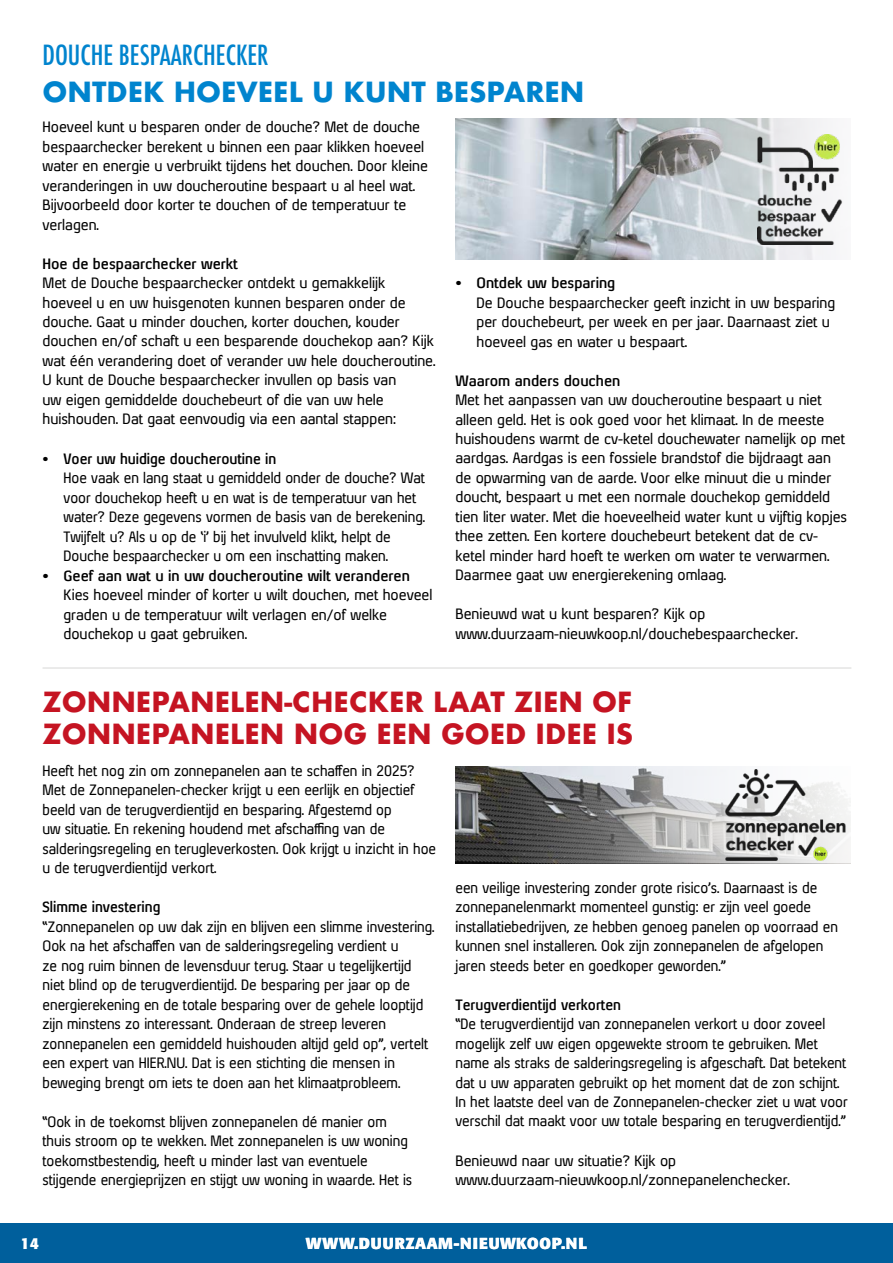
<style>
.page{position:relative;width:893px;height:1263px;background:#fff}
.page>*{position:absolute;margin:0;border:0;box-sizing:border-box;transform-origin:0 0}
.t1{font:700 27px/32.4px "Futura";color:#c51422}
.t2{font:700 27px "Futura";color:#0084ce}
.t3{font:500 condensed 27px "Futura";color:#0084ce}
.t4{font:700 15.75px "Formata";letter-spacing:.05em;color:#fff}
.t5{font:14.25px/19.5px "Xenu";color:#000;scale:.96 1}
.t6{font:14.25px/19.5px "Xenu";color:#000}
.t7{font:700 14.25px "Xenu";color:#000}
.t8{font:700 14.25px "Xenu";color:#000;scale:.96 1}
</style>
<div class="page">
<img style="left:455px;top:118px;width:380px;height:142px">
<hr style="left:43px;top:668px;width:808px;height:1px;background:#afaeac">
<img style="left:758px;top:134px;width:85px;height:111px">
<img style="left:455px;top:766px;width:44px;height:97px">
<svg style="left:499px;top:766px;width:351px;height:97px;background:#959596"></svg>
<img style="left:726px;top:769px;width:123px;height:91px">
<div style="left:0;top:1224px;width:893px;height:39px;background:#005f9c"></div>
<h1 class="t3" style="left:43px;top:38px;width:228px">DOUCHE BESPAARCHECKER</h1>
<h1 class="t2" style="left:43px;top:72px;width:543px">ONTDEK HOEVEEL U KUNT BESPAREN</h1>
<p class="t6" style="left:43px;top:117px;width:387px">Hoeveel kunt u besparen onder de douche? Met de douche bespaarchecker berekent u binnen een paar klikken hoeveel water en energie u verbruikt tijdens het douchen. Door kleine veranderingen in uw doucheroutine bespaart u al heel wat.<br>Bijvoorbeeld door korter te douchen of de temperatuur te verlagen.</p>
<p class="t7" style="left:43px;top:255px;width:197px">Hoe de bespaarchecker werkt</p>
<p class="t6" style="left:43px;top:273px;width:395px">Met de Douche bespaarchecker ontdekt u gemakkelijk hoeveel u en uw huisgenoten kunnen besparen onder de douche. Gaat u minder douchen, korter douchen, kouder douchen en/of schaft u een besparende douchekop aan? Kijk wat één verandering doet of verander uw hele doucheroutine.<br>U kunt de Douche bespaarchecker invullen op basis van<br>uw eigen gemiddelde douchebeurt of die van uw hele huishouden. Dat gaat eenvoudig via een aantal stappen:</p>
<p class="t8" style="left:43px;top:450px;width:245px">• Voer uw huidige doucheroutine in</p>
<p class="t5" style="left:64px;top:468px;width:378px">Hoe vaak en lang staat u gemiddeld onder de douche? Wat voor douchekop heeft u en wat is de temperatuur van het water? Deze gegevens vormen de basis van de berekening.<br>Twijfelt u? Als u op de ‘i’ bij het invulveld klikt, helpt de Douche bespaarchecker u om een inschatting maken.</p>
<p class="t7" style="left:43px;top:567px;width:369px">• Geef aan wat u in uw doucheroutine wilt veranderen</p>
<p class="t6" style="left:64px;top:585px;width:370px">Kies hoeveel minder of korter u wilt douchen, met hoeveel graden u de temperatuur wilt verlagen en/of welke douchekop u gaat gebruiken.</p>
<p class="t7" style="left:455px;top:274px;width:161px">• Ontdek uw besparing</p>
<p class="t6" style="left:476px;top:292px;width:360px">De Douche bespaarchecker geeft inzicht in uw besparing per douchebeurt, per week en per jaar. Daarnaast ziet u hoeveel gas en water u bespaart.</p>
<p class="t7" style="left:455px;top:372px;width:166px">Waarom anders douchen</p>
<p class="t6" style="left:455px;top:390px;width:393px">Met het aanpassen van uw doucheroutine bespaart u niet alleen geld. Het is ook goed voor het klimaat. In de meeste huishoudens warmt de cv-ketel douchewater namelijk op met aardgas. Aardgas is een fossiele brandstof die bijdraagt aan de opwarming van de aarde. Voor elke minuut die u minder doucht, bespaart u met een normale douchekop gemiddeld tien liter water. Met die hoeveelheid water kunt u vijftig kopjes thee zetten. Een kortere douchebeurt betekent dat de cv&shy;ketel minder hard hoeft te werken om water te verwarmen.<br>Daarmee gaat uw energierekening omlaag.</p>
<p class="t6" style="left:455px;top:604px;width:344px">Benieuwd wat u kunt besparen? Kijk op www.duurzaam-nieuwkoop.nl/douchebespaarchecker.</p>
<h1 class="t1" style="left:43px;top:685px;width:592px">ZONNEPANELEN-CHECKER LAAT ZIEN OF<br>ZONNEPANELEN NOG EEN GOED IDEE IS</h1>
<p class="t5" style="left:43px;top:760px;width:411px">Heeft het nog zin om zonnepanelen aan te schaffen in 2025?<br>Met de Zonnepanelen-checker krijgt u een eerlijk en objectief beeld van de terugverdientijd en besparing. Afgestemd op<br>uw situatie. En rekening houdend met afschaffing van de salderingsregeling en terugleverkosten. Ook krijgt u inzicht in hoe u de terugverdientijd verkort.</p>
<p class="t8" style="left:43px;top:898px;width:124px">Slimme investering</p>
<p class="t5" style="left:43px;top:916px;width:410px">“Zonnepanelen op uw dak zijn en blijven een slimme investering.<br>Ook na het afschaffen van de salderingsregeling verdient u<br>ze nog ruim binnen de levensduur terug. Staar u tegelijkertijd niet blind op de terugverdientijd. De besparing per jaar op de energierekening en de totale besparing over de gehele looptijd zijn minstens zo interessant. Onderaan de streep leveren zonnepanelen een gemiddeld huishouden altijd geld op”, vertelt een expert van HIER.NU. Dat is een stichting die mensen in beweging brengt om iets te doen aan het klimaatprobleem.</p>
<p class="t5" style="left:43px;top:1111px;width:387px">“Ook in de toekomst blijven zonnepanelen dé manier om thuis stroom op te wekken. Met zonnepanelen is uw woning toekomstbestendig, heeft u minder last van eventuele stijgende energieprijzen en stijgt uw woning in waarde. Het is</p>
<p class="t5" style="left:455px;top:877px;width:400px">een veilige investering zonder grote risico’s. Daarnaast is de zonnepanelenmarkt momenteel gunstig: er zijn veel goede installatiebedrijven, ze hebben genoeg panelen op voorraad en kunnen snel installeren. Ook zijn zonnepanelen de afgelopen jaren steeds beter en goedkoper geworden.”</p>
<p class="t8" style="left:455px;top:996px;width:174px">Terugverdientijd verkorten</p>
<p class="t5" style="left:455px;top:1014px;width:410px">“De terugverdientijd van zonnepanelen verkort u door zoveel mogelijk zelf uw eigen opgewekte stroom te gebruiken. Met name als straks de salderingsregeling is afgeschaft. Dat betekent dat u uw apparaten gebruikt op het moment dat de zon schijnt.<br>In het laatste deel van de Zonnepanelen-checker ziet u wat voor verschil dat maakt voor uw totale besparing en terugverdientijd.”</p>
<p class="t6" style="left:455px;top:1150px;width:336px">Benieuwd naar uw situatie? Kijk op www.duurzaam-nieuwkoop.nl/zonnepanelenchecker.</p>
<p class="t4" style="left:21px;top:1233px;width:20px">14</p>
<p class="t4" style="left:306px;top:1233px;width:283px">WWW.DUURZAAM-NIEUWKOOP.NL</p>
</div>
